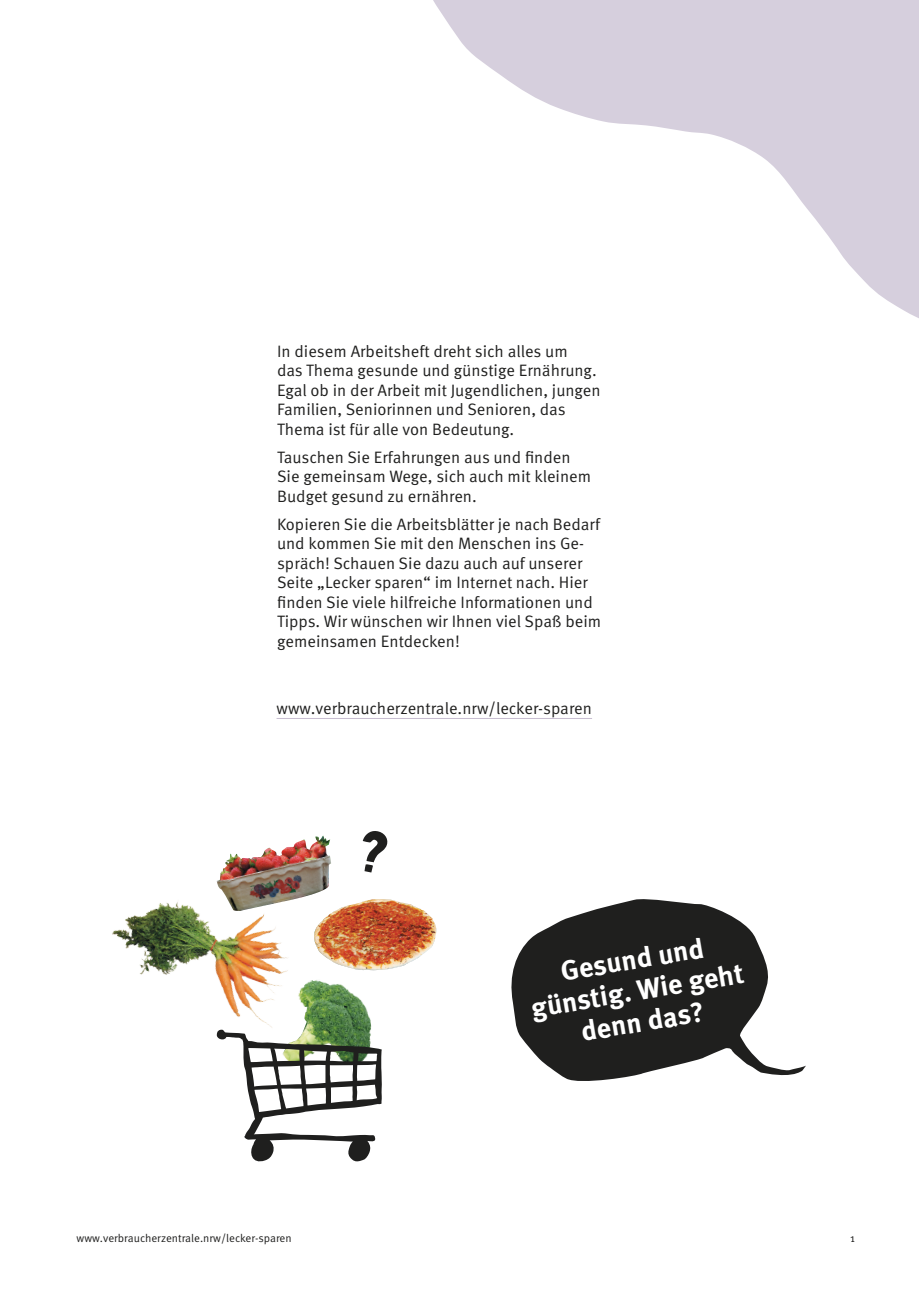
<style>
.page{position:relative;width:919px;height:1289px;background:#fff}
.page>*{position:absolute;margin:0;border:0;box-sizing:border-box;transform-origin:0 0}
.Kleine_Überschrift_schwarz_unterstrichen{font:700 28.05px/31.3px "Meta Pro";color:#fff;text-align:center}
.Fließtext_links{font:16.5px/19.5px "Meta Pro";color:#1f1f1e}
.t1{font:11.25px "Meta Pro";color:#1f1f1e}
</style>
<div class="page">
<svg style="left:433px;top:0;width:485px;height:318px"></svg>
<img style="left:306px;top:980px;width:66px;height:49px">
<hr style="left:276px;top:718px;width:316px;height:1px;background:#c7bdd1">
<svg style="left:511px;top:899px;width:295px;height:182px;fill:#1f1f1e"></svg>
<img style="left:112px;top:881px;width:194px;height:148px">
<img style="left:217px;top:835px;width:114px;height:76px">
<svg style="left:216px;top:1029px;width:166px;height:133px"></svg>
<img style="left:314px;top:899px;width:122px;height:71px">
<p class="Fließtext_links" style="left:277px;top:341px;width:325px">In diesem Arbeitsheft dreht sich alles um<br>das Thema gesunde und günstige Ernährung.<br>Egal ob in der Arbeit mit Jugendlichen, jungen Familien, Seniorinnen und Senioren, das Thema ist für alle von Bedeutung.</p>
<p class="Fließtext_links" style="left:277px;top:447px;width:316px">Tauschen Sie Erfahrungen aus und finden<br>Sie gemeinsam Wege, sich auch mit kleinem<br>Budget gesund zu ernähren.</p>
<p class="Fließtext_links" style="left:277px;top:515px;width:326px">Kopieren Sie die Arbeitsblätter je nach Bedarf und kommen Sie mit den Menschen ins Ge&shy;spräch! Schauen Sie dazu auch auf unserer Seite „Lecker sparen“ im Internet nach. Hier finden Sie viele hilfreiche Informationen und Tipps. Wir wünschen wir Ihnen viel Spaß beim gemeinsamen Entdecken!</p>
<p class="Fließtext_links" style="left:276px;top:699px;width:317px">www.verbraucherzentrale.nrw/lecker-sparen</p>
<p class="Kleine_Überschrift_schwarz_unterstrichen" style="left:524px;top:961px;width:217px;rotate:-9deg">Gesund und günstig. Wie geht denn das?</p>
<p class="t1" style="left:77px;top:1231px;width:217px">www.verbraucherzentrale.nrw/lecker-sparen</p>
<p class="t1" style="left:850px;top:1231px;width:6px">1</p>
</div>
